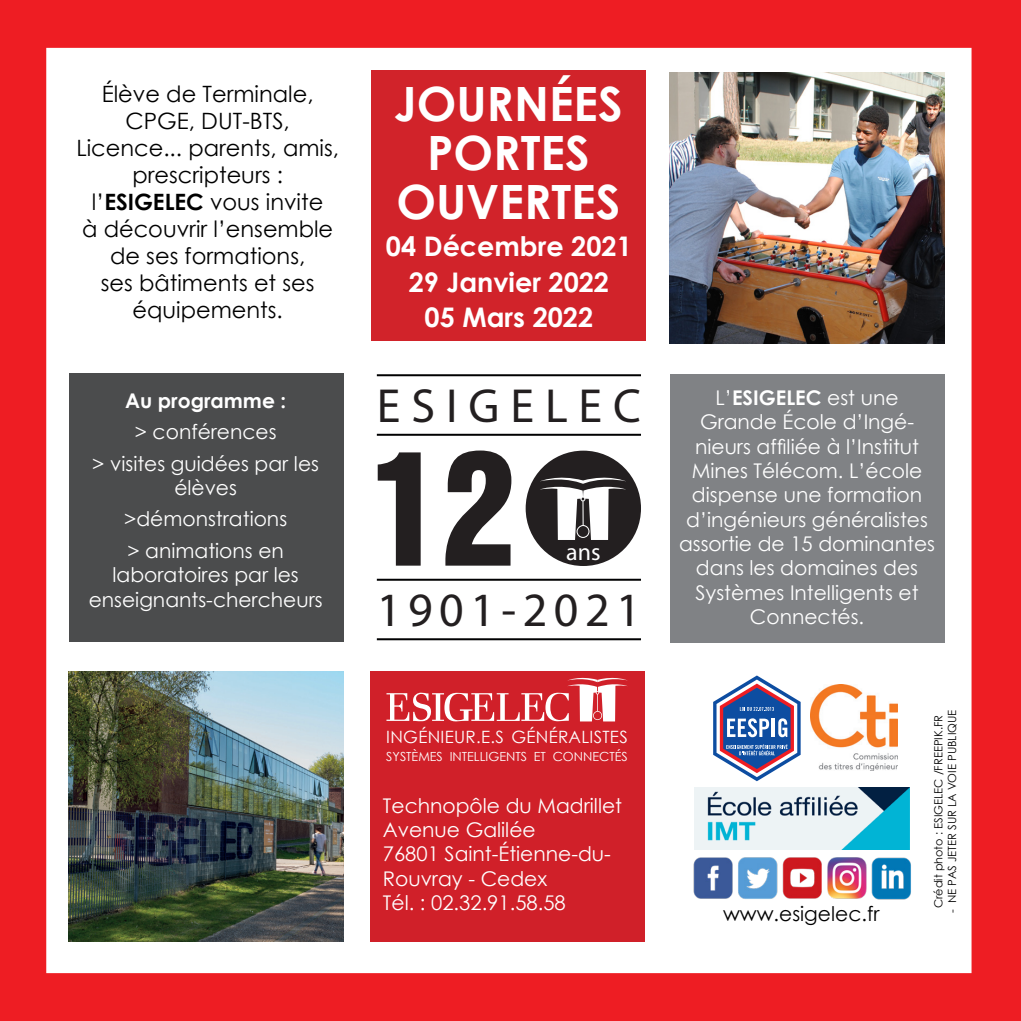
<style>
.page{position:relative;width:1021px;height:1021px;background:#fff}
.page>*{position:absolute;margin:0;border:0;box-sizing:border-box;transform-origin:0 0}
.t1{font:144px "Helvetica Inserat LT Std";color:#231f20}
.t2{font:47.93px "Myriad Pro";letter-spacing:.135em;color:#231f20}
.t3{font:47.93px "Myriad Pro";letter-spacing:.23em;color:#231f20}
.t4{font:700 47.25px "Century Gothic";color:#fff}
.t5{font:700 27px "Century Gothic";color:#fff}
.t6{font:24.07px "Myriad Pro";color:#fff}
.t7{font:22.5px/27px "Century Gothic";color:#000;text-align:center}
.text_colonne{font:20.25px/24.3px "Century Gothic";color:#fff;text-align:center}
.t8{font:20.25px "Century Gothic";color:#000001}
.t9{font:700 20.25px "Century Gothic";color:#fff}
.t10{font:16.88px "Century Gothic";letter-spacing:.015em;color:#fff}
.t11{font:12.6px "Century Gothic";color:#fff}
.t12{font:11.25px "Century Gothic";color:#000}
.s1{font-weight:700}
</style>
<div class="page">
<div style="left:0;top:0;width:1020px;height:1020px;background:#ee1d23"></div>
<div style="left:46px;top:48px;width:925px;height:925px;background:#fff"></div>
<img style="left:669px;top:73px;width:275px;height:270px">
<img style="left:69px;top:671px;width:275px;height:270px">
<div style="left:372px;top:70px;width:274px;height:271px;background:#d1232a"></div>
<div style="left:69px;top:373px;width:274px;height:268px;background:#4b4c4d"></div>
<div style="left:370px;top:671px;width:274px;height:270px;background:#d02029"></div>
<div style="left:670px;top:374px;width:274px;height:268px;background:#808285"></div>
<div style="left:525px;top:450px;width:116px;height:116px;background:#231f20;border-radius:50%"></div>
<svg style="left:540px;top:477px;width:86px;height:63px"></svg>
<hr style="left:377px;top:578px;width:264px;height:2px;background:#000001">
<hr style="left:377px;top:638px;width:264px;height:2px;background:#000001">
<hr style="left:377px;top:374px;width:264px;height:2px;background:#000001">
<hr style="left:377px;top:434px;width:264px;height:2px;background:#000001">
<img style="left:695px;top:787px;width:214px;height:62px">
<img style="left:810px;top:684px;width:87px;height:86px">
<svg style="left:713px;top:675px;width:87px;height:106px"></svg>
<img style="left:693px;top:857px;width:218px;height:43px">
<svg style="left:386px;top:677px;width:241px;height:45px"></svg>
<p class="t7" style="left:76px;top:80px;width:264px">Élève de Terminale,<br>CPGE, DUT-BTS,<br>Licence... parents, amis, prescripteurs :</p>
<p class="t7" style="left:82px;top:188px;width:253px">l’<span class="s1">ESIGELEC</span> vous invite à découvrir l’ensemble de ses formations,<br>ses bâtiments et ses équipements.</p>
<p class="t9" style="left:125px;top:385px;width:163px">Au programme :</p>
<p class="text_colonne" style="left:135px;top:419px;width:143px">&gt; conférences</p>
<p class="text_colonne" style="left:92px;top:450px;width:228px">&gt; visites guidées par les élèves</p>
<p class="text_colonne" style="left:124px;top:506px;width:164px">&gt;démonstrations</p>
<p class="text_colonne" style="left:89px;top:537px;width:235px">&gt; animations en laboratoires par les enseignants-chercheurs</p>
<p class="t4" style="left:394px;top:68px;width:230px">JOURNÉES</p>
<p class="t4" style="left:427px;top:117px;width:164px">PORTES</p>
<p class="t4" style="left:396px;top:166px;width:225px">OUVERTES</p>
<p class="t5" style="left:386px;top:226px;width:247px">04 Décembre 2021</p>
<p class="t5" style="left:408px;top:261px;width:202px">29 Janvier 2022</p>
<p class="t5" style="left:424px;top:297px;width:170px">05 Mars 2022</p>
<p class="t3" style="left:377px;top:376px;width:266px">ESIGELEC</p>
<p class="t1" style="left:370px;top:423px;width:145px">12</p>
<p class="t2" style="left:377px;top:580px;width:265px">1901-2021</p>
<p class="t6" style="left:566px;top:537px;width:36px">ans</p>
<p class="t10" style="left:386px;top:725px;width:243px">INGÉNIEUR.E.S GÉNÉRALISTES</p>
<p class="t11" style="left:386px;top:747px;width:243px">SYSTÈMES INTELLIGENTS ET CONNECTÉS</p>
<p class="text_colonne" style="left:383px;top:793px;width:241px;text-align:left">Technopôle du Madrillet<br>Avenue Galilée</p>
<p class="text_colonne" style="left:383px;top:841px;width:230px;text-align:left">76801 Saint-Étienne-du-<br>Rouvray - Cedex</p>
<p class="text_colonne" style="left:383px;top:890px;width:184px">Tél. : 02.32.91.58.58</p>
<p class="text_colonne" style="left:679px;top:385px;width:257px">L’<span class="s1">ESIGELEC</span> est une<br>Grande École d’Ingé&shy;nieurs affiliée à l’Institut<br>Mines Télécom. L’école dispense une formation d’ingénieurs généralistes assortie de 15 dominantes dans les domaines des<br>Systèmes Intelligents et<br>Connectés.</p>
<p class="t8" style="left:723px;top:899px;width:158px">www.esigelec.fr</p>
<p class="t12" style="left:930px;top:908px;width:195px;rotate:-90deg">Crédit photo : ESIGELEC /FREEPIK.FR</p>
<p class="t12" style="left:944px;top:913px;width:205px;rotate:-90deg">- NE PAS JETER SUR LA VOIE PUBLIQUE</p>
</div>
